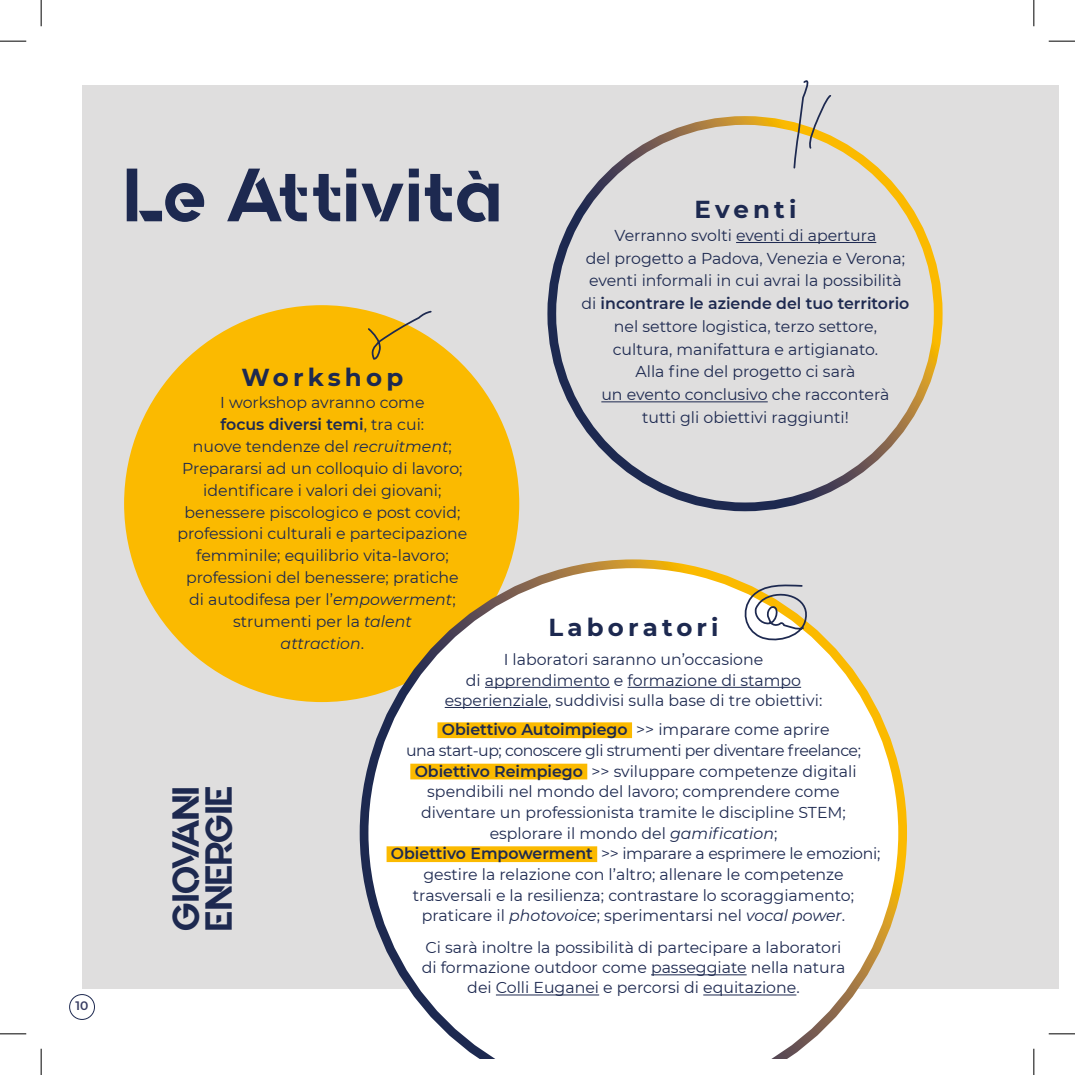
<style>
.page{position:relative;width:1075px;height:1075px;background:#fff}
.page>*{position:absolute;margin:0;border:0;box-sizing:border-box;transform-origin:0 0}
.t1{font:75.25px "Quantify";letter-spacing:.03em;color:#1d2950}
.t2{font:37.45px/32.9px "Quantify";color:#1d2950}
.t3{font:700 24.5px "Montserrat";letter-spacing:.17em;color:#1d2950}
.t4{font:15.75px/21.9px "Montserrat";color:#1d2950;text-align:center}
.t5{font:600 12.25px "Montserrat";color:#373c62}
.s1{font-weight:600}
.s2{font-style:italic}
</style>
<div class="page">
<div style="left:82px;top:86px;width:976px;height:903px;background:#dfdede"></div>
<div style="left:547px;top:116px;width:395px;height:395px;border:9px solid #fff;border-radius:50%"></div>
<hr style="left:736px;top:242px;width:140px;height:1px;background:#1d2950">
<hr style="left:601px;top:401px;width:166px;height:1px;background:#1d2950">
<div style="left:124px;top:305px;width:395px;height:397px;background:#fbba00;border-radius:50%"></div>
<svg style="left:359px;top:559px;width:548px;height:499px"></svg>
<hr style="left:485px;top:687px;width:124px;height:1px;background:#1d2950">
<hr style="left:627px;top:687px;width:174px;height:1px;background:#1d2950">
<hr style="left:444px;top:707px;width:104px;height:1px;background:#1d2950">
<div style="left:437px;top:722px;width:195px;height:16px;background:#fbba00"></div>
<div style="left:410px;top:763px;width:177px;height:16px;background:#fbba00"></div>
<div style="left:386px;top:846px;width:211px;height:16px;background:#fbba00"></div>
<hr style="left:651px;top:974px;width:95px;height:1px;background:#1d2950">
<hr style="left:496px;top:994px;width:103px;height:1px;background:#1d2950">
<hr style="left:703px;top:994px;width:93px;height:1px;background:#1d2950">
<svg style="left:366px;top:310px;width:67px;height:50px"></svg>
<svg style="left:738px;top:583px;width:76px;height:62px"></svg>
<svg style="left:792px;top:80px;width:40px;height:89px"></svg>
<div style="left:69px;top:994px;width:26px;height:25px;border:1px solid #1d2950;border-radius:50%"></div>
<svg style="left:0;top:41px;width:26px;height:1px"></svg>
<svg style="left:1048px;top:41px;width:26px;height:1px"></svg>
<svg style="left:0;top:1033px;width:26px;height:1px"></svg>
<svg style="left:1048px;top:1033px;width:26px;height:1px"></svg>
<svg style="left:41px;top:0;width:1px;height:26px"></svg>
<svg style="left:41px;top:1048px;width:1px;height:26px"></svg>
<svg style="left:1033px;top:0;width:1px;height:26px"></svg>
<svg style="left:1033px;top:1048px;width:1px;height:26px"></svg>
<p class="t5" style="left:76px;top:997px;width:14px">10</p>
<h1 class="t1" style="left:124px;top:152px;width:378px">Le Attività</h1>
<h3 class="t3" style="left:694px;top:192px;width:103px">Eventi</h3>
<p class="t4" style="left:581px;top:223px;width:329px;line-height:22.8px">Verranno svolti eventi di apertura<br>del progetto a Padova, Venezia e Verona; eventi informali in cui avrai la possibilità di <span class="s1">incontrare le aziende del tuo territorio </span>nel settore logistica, terzo settore,<br>cultura, manifattura e artigianato.<br>Alla fine del progetto ci sarà<br>un evento conclusivo che racconterà<br>tutti gli obiettivi raggiunti!</p>
<h3 class="t3" style="left:241px;top:360px;width:163px">Workshop</h3>
<p class="t4" style="left:177px;top:391px;width:291px">I workshop avranno come<br><span class="s1">focus diversi temi</span>, tra cui:<br>nuove tendenze del <span class="s2">recruitment</span>;<br>Prepararsi ad un colloquio di lavoro; identificare i valori dei giovani; benessere piscologico e post covid; professioni culturali e partecipazione femminile; equilibrio vita-lavoro; professioni del benessere; pratiche di autodifesa per l’<span class="s2">empowerment</span>; strumenti per la <span class="s2">talent<br>attraction</span>.</p>
<h3 class="t3" style="left:548px;top:609px;width:172px">Laboratori</h3>
<p class="t4" style="left:444px;top:649px;width:379px;line-height:20.1px">I laboratori saranno un’occasione<br>di apprendimento e formazione di stampo esperienziale, suddivisi sulla base di tre obiettivi:</p>
<p class="t4" style="left:391px;top:719px;width:491px;line-height:20.7px"><span class="s1">Obiettivo Autoimpiego</span> &gt;&gt; imparare come aprire<br>una start-up; conoscere gli strumenti per diventare freelance; <span class="s1">Obiettivo Reimpiego</span> &gt;&gt; sviluppare competenze digitali spendibili nel mondo del lavoro; comprendere come diventare un professionista tramite le discipline STEM; esplorare il mondo del <span class="s2">gamification</span>;<br><span class="s1">Obiettivo Empowerment</span> &gt;&gt; imparare a esprimere le emozioni; gestire la relazione con l’altro; allenare le competenze trasversali e la resilienza; contrastare lo scoraggiamento; praticare il <span class="s2">photovoice</span>; sperimentarsi nel <span class="s2">vocal power</span>.</p>
<p class="t4" style="left:421px;top:936px;width:425px;line-height:20.1px">Ci sarà inoltre la possibilità di partecipare a laboratori di formazione outdoor come passeggiate nella natura dei Colli Euganei e percorsi di equitazione.</p>
<h2 class="t2" style="left:170px;top:930px;width:146px;rotate:-90deg">GIOVANI<br>ENERGIE</h2>
</div>
